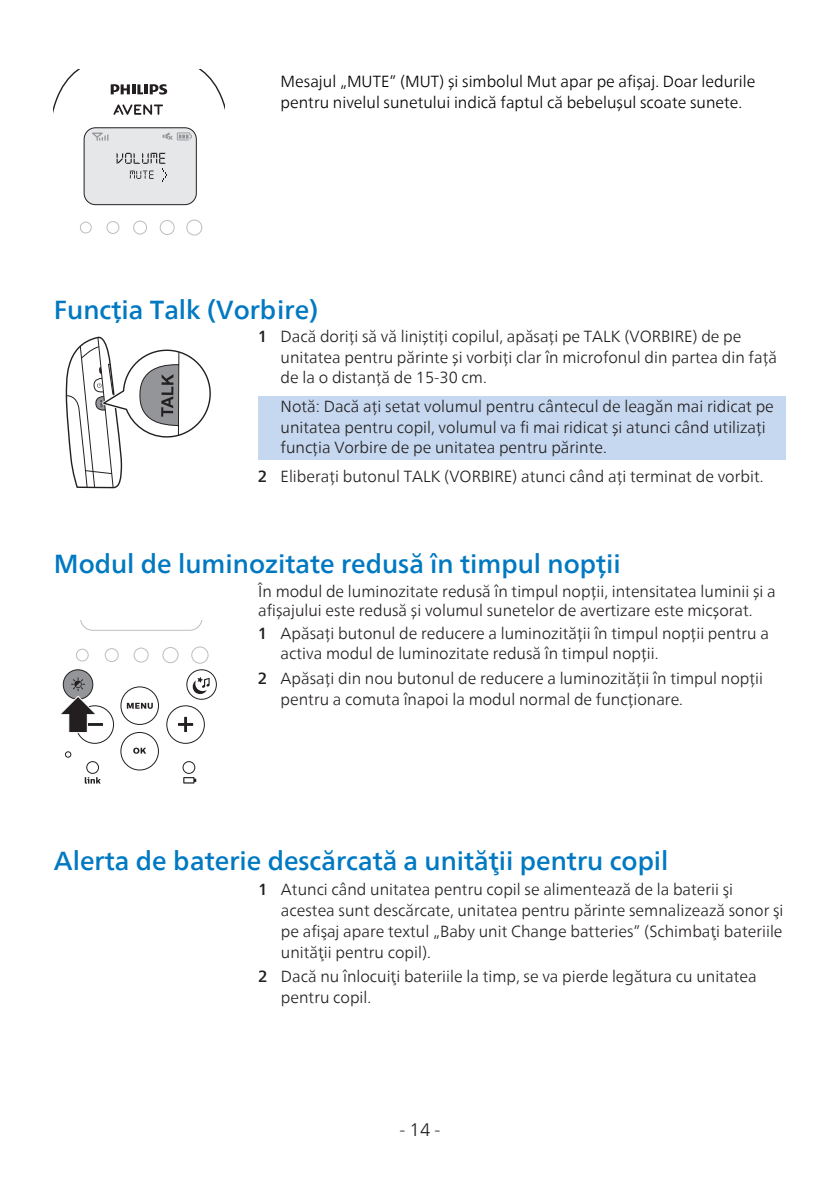
<style>
.page{position:relative;width:840px;height:1191px;background:#fff}
.page>*{position:absolute;margin:0;border:0;box-sizing:border-box;transform-origin:0 0}
.Heading_2{font:500 26px "Neue Frutiger World";color:#0079c2}
.t1{font:300 18px "Neue Frutiger World";color:#231f20}
.Table_note{font:300 16px/20.8px "Neue Frutiger World";color:#231f20}
.Body_Text{font:300 16px/19.2px "Neue Frutiger World";color:#231f20}
.List_Continue{font:300 16px/20.8px "Neue Frutiger World";color:#000101}
.s1{font-weight:500}
</style>
<div class="page">
<div style="left:258px;top:396px;width:527px;height:64px;background:#c6d8ef"></div>
<svg style="left:54px;top:69px;width:170px;height:167px"></svg>
<svg style="left:65px;top:336px;width:146px;height:153px"></svg>
<svg style="left:61px;top:620px;width:156px;height:164px"></svg>
<p class="List_Continue" style="left:280px;top:71px;width:476px">Mesajul „MUTE” (MUT) și simbolul Mut apar pe afișaj. Doar ledurile pentru nivelul sunetului indică faptul că bebelușul scoate sunete.</p>
<p class="Heading_2" style="left:54px;top:288px;width:266px">Funcția Talk (Vorbire)</p>
<p class="Table_note" style="left:280px;top:326px;width:497px;text-indent:-23px"><span class="s1">1</span> Dacă doriți să vă liniștiți copilul, apăsați pe TALK (VORBIRE) de pe unitatea pentru părinte și vorbiți clar în microfonul din partea din față de la o distanță de 15-30 cm.</p>
<p class="Table_note" style="left:280px;top:396px;width:494px">Notă: Dacă ați setat volumul pentru cântecul de leagăn mai ridicat pe unitatea pentru copil, volumul va fi mai ridicat și atunci când utilizați funcția Vorbire de pe unitatea pentru părinte.</p>
<p class="Table_note" style="left:258px;top:466px;width:507px"><span class="s1">2</span> Eliberați butonul TALK (VORBIRE) atunci când ați terminat de vorbit.</p>
<p class="Heading_2" style="left:54px;top:542px;width:568px">Modul de luminozitate redusă în timpul nopții</p>
<p class="Body_Text" style="left:258px;top:581px;width:519px">În modul de luminozitate redusă în timpul nopții, intensitatea luminii și a afișajului este redusă și volumul sunetelor de avertizare este micșorat.</p>
<p class="Table_note" style="left:280px;top:623px;width:489px;text-indent:-23px"><span class="s1">1</span> Apăsați butonul de reducere a luminozității în timpul nopții pentru a activa modul de luminozitate redusă în timpul nopții.</p>
<p class="Table_note" style="left:280px;top:668px;width:484px;text-indent:-23px"><span class="s1">2</span> Apăsați din nou butonul de reducere a luminozității în timpul nopții pentru a comuta înapoi la modul normal de funcționare.</p>
<p class="Heading_2" style="left:54px;top:839px;width:615px">Alerta de baterie descărcată a unităţii pentru copil</p>
<p class="Table_note" style="left:281px;top:879px;width:503px;text-indent:-23px"><span class="s1">1</span> Atunci când unitatea pentru copil se alimentează de la baterii şi acestea sunt descărcate, unitatea pentru părinte semnalizează sonor şi pe afişaj apare textul „Baby unit Change batteries” (Schimbaţi bateriile unităţii pentru copil).</p>
<p class="Table_note" style="left:281px;top:966px;width:477px;text-indent:-23px"><span class="s1">2</span> Dacă nu înlocuiţi bateriile la timp, se va pierde legătura cu unitatea pentru copil.</p>
<p class="t1" style="left:399px;top:1115px;width:42px">- 14 -</p>
</div>
